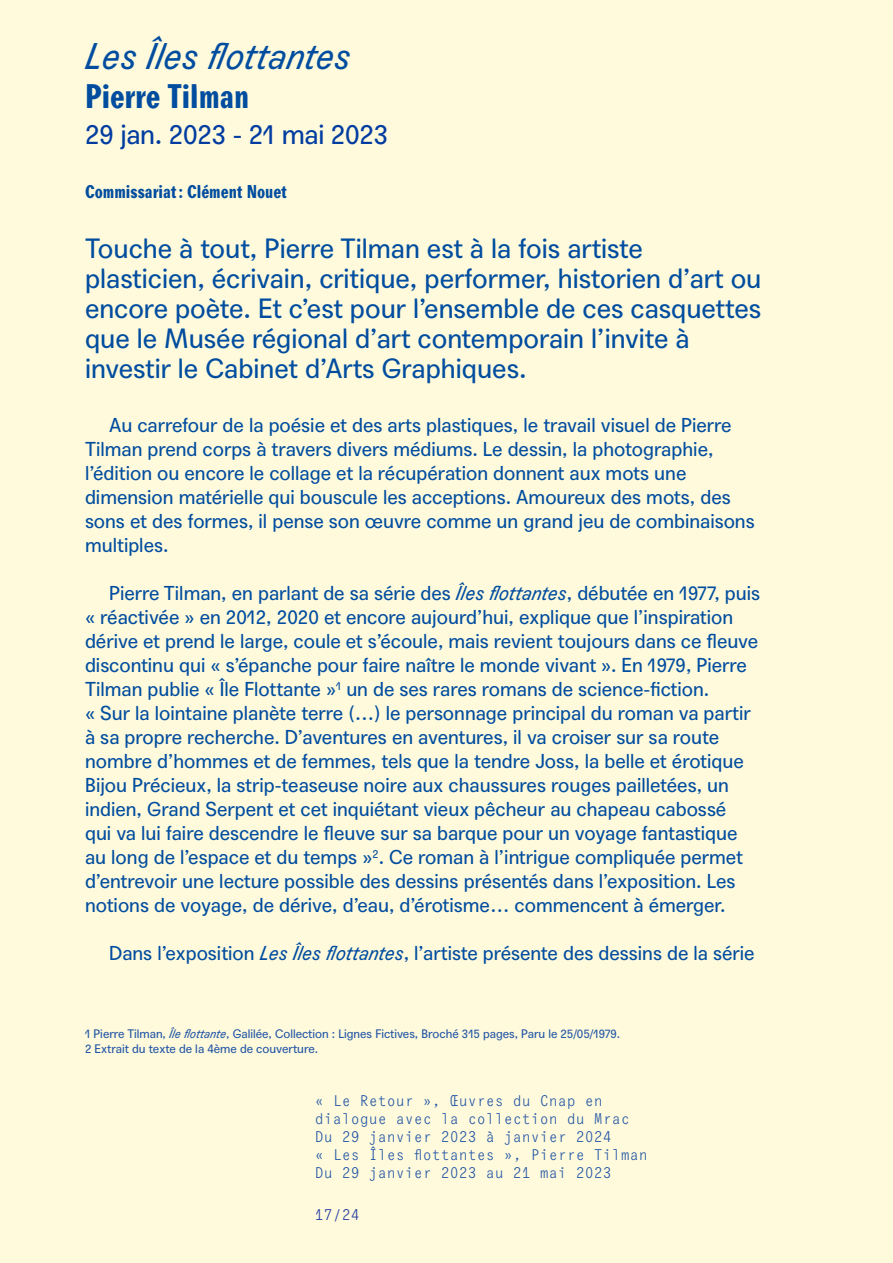
<style>
.page{position:relative;width:893px;height:1263px;background:#fffadc}
.page>*{position:absolute;margin:0;border:0;box-sizing:border-box;transform-origin:0 0}
._1-_Titre{font:italic 36px "Agipo";color:#004d9f}
._22-24_Bold_Condesed{font:33px "Agipo Bold Cond";color:#004d9f}
._18-20_Reg__chapô{font:27px/30px "Agipo";color:#004d9f}
.t1{font:27px "Agipo";letter-spacing:-.01em;color:#003ca0}
._13-16_Reg__suite{font:19.5px/24px "Agipo";color:#004d9f}
._22-24_Bold_Condesed-2{font:18px "Agipo Bold Cond";color:#004d9f}
.t2{font:15px/18px "Agipo Mono";color:#2155a5}
.t3{font:15px "Agipo Mono";color:#213aa0}
._3-_Pti_txt{font:12px "Agipo";color:#2155a5}
.s1{font-style:italic}
</style>
<div class="page">
<p class="_1-_Titre" style="left:85px;top:28px;width:267px">Les Îles flottantes</p>
<p class="_22-24_Bold_Condesed" style="left:85px;top:71px;width:166px">Pierre Tilman</p>
<p class="t1" style="left:85px;top:114px;width:305px">29 jan. 2023 - 21 mai 2023</p>
<p class="_22-24_Bold_Condesed-2" style="left:85px;top:178px;width:203px">Commissariat: Clément Nouet</p>
<p class="_18-20_Reg__chapô" style="left:85px;top:231px;width:678px">Touche à tout, Pierre Tilman est à la fois artiste plasticien, écrivain, critique, performer, historien d’art ou encore poète. Et c’est pour l’ensemble de ces casquettes que le Musée régional d’art contemporain l’invite à investir le Cabinet d’Arts Graphiques.</p>
<p class="_13-16_Reg__suite" style="left:85px;top:411px;width:671px;text-indent:24px">Au carrefour de la poésie et des arts plastiques, le travail visuel de Pierre Tilman prend corps à travers divers médiums. Le dessin, la photographie, l’édition ou encore le collage et la récupération donnent aux mots une dimension matérielle qui bouscule les acceptions. Amoureux des mots, des sons et des formes, il pense son œuvre comme un grand jeu de combinaisons multiples.</p>
<p class="_13-16_Reg__suite" style="left:85px;top:579px;width:677px;text-indent:24px">Pierre Tilman, en parlant de sa série des <span class="s1">Îles flottantes</span>, débutée en 1977, puis « réactivée » en 2012, 2020 et encore aujourd’hui, explique que l’inspiration dérive et prend le large, coule et s’écoule, mais revient toujours dans ce fleuve discontinu qui « s’épanche pour faire naître le monde vivant ». En 1979, Pierre Tilman publie « Île Flottante »<sup>1</sup> un de ses rares romans de science-fiction.<br>« Sur la lointaine planète terre (…) le personnage principal du roman va partir à sa propre recherche. D’aventures en aventures, il va croiser sur sa route nombre d’hommes et de femmes, tels que la tendre Joss, la belle et érotique Bijou Précieux, la strip-teaseuse noire aux chaussures rouges pailletées, un indien, Grand Serpent et cet inquiétant vieux pêcheur au chapeau cabossé<br>qui va lui faire descendre le fleuve sur sa barque pour un voyage fantastique au long de l’espace et du temps »<sup>2</sup>. Ce roman à l’intrigue compliquée permet d’entrevoir une lecture possible des dessins présentés dans l’exposition. Les notions de voyage, de dérive, d’eau, d’érotisme… commencent à émerger.</p>
<p class="_13-16_Reg__suite" style="left:109px;top:939px;width:647px">Dans l’exposition <span class="s1">Les Îles flottantes</span>, l’artiste présente des dessins de la série</p>
<p class="_3-_Pti_txt" style="left:85px;top:1024px;width:537px">1 Pierre Tilman, <span class="s1">Île flottante</span>, Galilée, Collection : Lignes Fictives, Broché 315 pages, Paru le 25/05/1979.</p>
<p class="_3-_Pti_txt" style="left:85px;top:1039px;width:235px">2 Extrait du texte de la 4ème de couverture.</p>
<p class="t2" style="left:315px;top:1090px;width:335px">« Le Retour », Œuvres du Cnap en dialogue avec la collection du Mrac Du 29 janvier 2023 à janvier 2024<br>« Les Îles flottantes », Pierre Tilman Du 29 janvier 2023 au 21 mai 2023</p>
<p class="t3" style="left:315px;top:1204px;width:46px">17/24</p>
</div>
